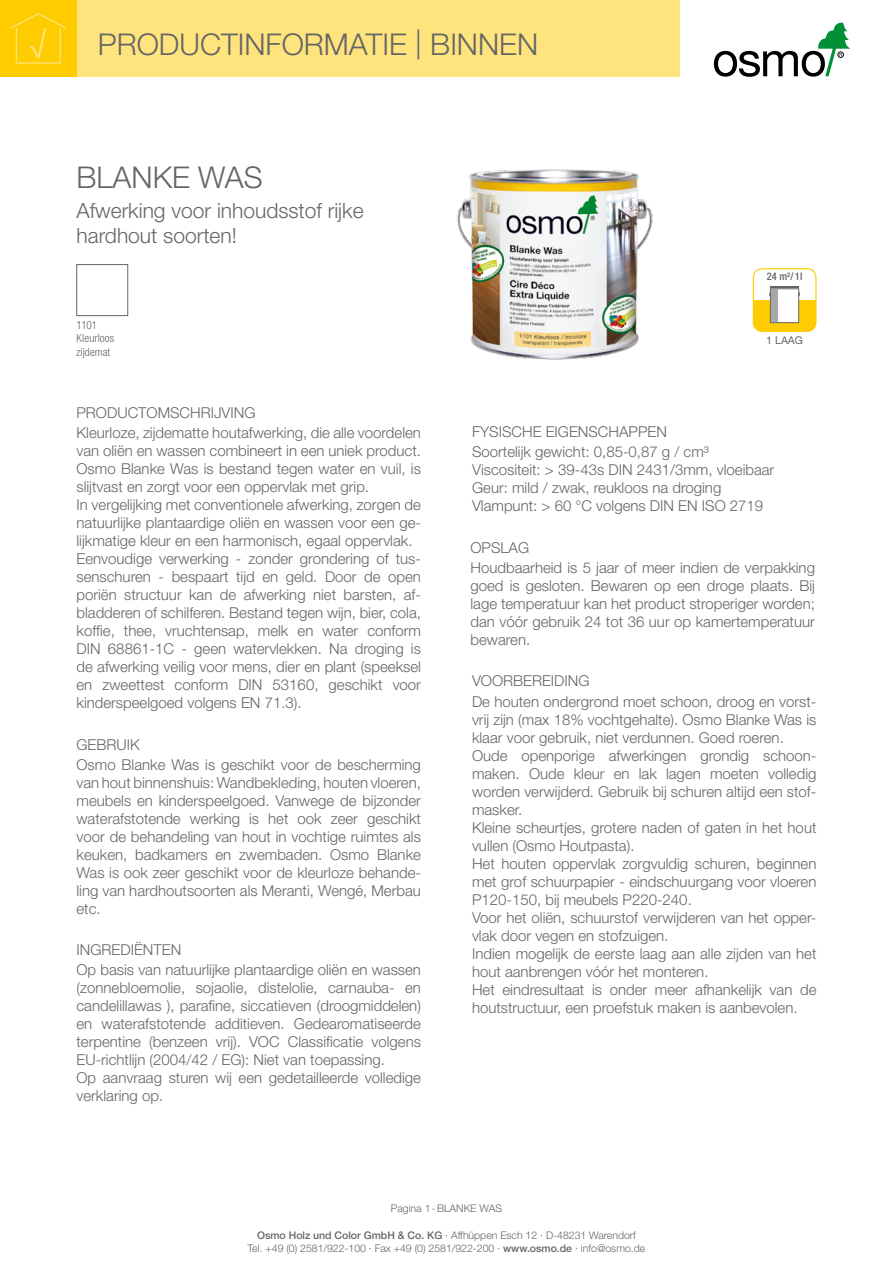
<style>
.page{position:relative;width:893px;height:1263px;background:#fff}
.page>*{position:absolute;margin:0;border:0;box-sizing:border-box;transform-origin:0 0}
.t1{font:300 30px "Helvetica Neue";color:#646567}
.t2{font:300 21px/25.2px "Helvetica Neue";color:#646567}
.t3{font:300 15px/18px "Helvetica Neue";color:#646567}
.t4{font:300 condensed 11.25px/13.5px "Helvetica Neue";letter-spacing:.01em;color:#646567}
.t5{font:10.65px "Helvetica Neue";color:#646567}
.t6{font:300 10.5px/12.6px "Helvetica Neue";color:#646567;text-align:center}
.t7{font:500 condensed 10.5px "Helvetica Neue";color:#646567}
.s1{font-weight:500}
</style>
<div class="page">
<div style="left:77px;top:0;width:603px;height:77px;background:#ffe37d"></div>
<div style="left:0;top:0;width:77px;height:77px;background:#fecc00"></div>
<svg style="left:10px;top:13px;width:56px;height:51px"></svg>
<svg style="left:714px;top:23px;width:136px;height:54px"></svg>
<img style="left:457px;top:169px;width:196px;height:191px">
<div style="left:753px;top:268px;width:63px;height:64px;border:1px solid #fecc00;border-radius:9px"></div>
<svg style="left:753px;top:287px;width:63px;height:44px"></svg>
<div style="left:77px;top:264px;width:51px;height:52px;border:1px solid #646567"></div>
<h1 class="t1" style="left:98px;top:26px;width:442px">PRODUCTINFORMATIE | BINNEN</h1>
<h1 class="t1" style="left:77px;top:159px;width:188px">BLANKE WAS</h1>
<h2 class="t2" style="left:77px;top:197px;width:289px">Afwerking voor inhoudsstof rijke hardhout soorten!</h2>
<p class="t4" style="left:77px;top:318px;width:39px">1101<br>Kleurloos zijdemat</p>
<p class="t3" style="left:77px;top:402px;width:346px;line-height:20.1px">PRODUCTOMSCHRIJVING<br>Kleurloze, zijdematte houtafwerking, die alle voordelen</p>
<p class="t3" style="left:77px;top:441px;width:346px">van oliën en wassen combineert in een uniek product.<br>Osmo Blanke Was is bestand tegen water en vuil, is slijtvast en zorgt voor een oppervlak met grip.<br>In vergelijking met conventionele afwerking, zorgen de natuurlijke plantaardige oliën en wassen voor een ge&shy;lijkmatige kleur en een harmonisch, egaal oppervlak.<br>Eenvoudige verwerking - zonder grondering of tus&shy;senschuren - bespaart tijd en geld. Door de open poriën structuur kan de afwerking niet barsten, af&shy;bladderen of schilferen. Bestand tegen wijn, bier, cola, koffie, thee, vruchtensap, melk en water conform DIN 68861-1C - geen watervlekken. Na droging is de afwerking veilig voor mens, dier en plant (speeksel en zweettest conform DIN 53160, geschikt voor kinderspeelgoed volgens EN 71.3).</p>
<p class="t3" style="left:77px;top:734px;width:346px;line-height:20.1px">GEBRUIK<br>Osmo Blanke Was is geschikt voor de bescherming</p>
<p class="t3" style="left:77px;top:773px;width:346px;text-align:justify">van hout binnenshuis: Wandbekleding, houten vloeren, meubels en kinderspeelgoed. Vanwege de bijzonder waterafstotende werking is het ook zeer geschikt voor de behandeling van hout in vochtige ruimtes als keuken, badkamers en zwembaden. Osmo Blanke Was is ook zeer geschikt voor de kleurloze behande&shy;ling van hardhoutsoorten als Meranti, Wengé, Merbau etc.</p>
<p class="t3" style="left:77px;top:940px;width:346px;line-height:20.1px">INGREDIËNTEN<br>Op basis van natuurlijke plantaardige oliën en wassen</p>
<p class="t3" style="left:77px;top:979px;width:346px">(zonnebloemolie, sojaolie, distelolie, carnauba- en candelillawas ), parafine, siccatieven (droogmiddelen) en waterafstotende additieven. Gedearomatiseerde terpentine (benzeen vrij). VOC Classificatie volgens EU-richtlijn (2004/42 / EG): Niet van toepassing.<br>Op aanvraag sturen wij een gedetailleerde volledige verklaring op.</p>
<p class="t7" style="left:767px;top:270px;width:37px">24 m²/ 1l</p>
<p class="t5" style="left:766px;top:332px;width:38px">1 LAAG</p>
<p class="t3" style="left:472px;top:421px;width:238px;line-height:20.1px">FYSISCHE EIGENSCHAPPEN<br>Soortelijk gewicht: 0,85-0,87 g / cm³</p>
<p class="t3" style="left:472px;top:460px;width:304px">Viscositeit: &gt; 39-43s DIN 2431/3mm, vloeibaar<br>Geur: mild / zwak, reukloos na droging<br>Vlampunt: &gt; 60 °C volgens DIN EN ISO 2719</p>
<p class="t3" style="left:470px;top:537px;width:346px;line-height:20.1px">OPSLAG<br>Houdbaarheid is 5 jaar of meer indien de verpakking</p>
<p class="t3" style="left:470px;top:576px;width:346px;text-align:justify">goed is gesloten. Bewaren op een droge plaats. Bij lage temperatuur kan het product stroperiger worden; dan vóór gebruik 24 tot 36 uur op kamertemperatuur bewaren.</p>
<p class="t3" style="left:472px;top:671px;width:346px;line-height:20.1px">VOORBEREIDING<br>De houten ondergrond moet schoon, droog en vorst-</p>
<p class="t3" style="left:472px;top:710px;width:346px">vrij zijn (max 18% vochtgehalte). Osmo Blanke Was is klaar voor gebruik, niet verdunnen. Goed roeren.<br>Oude openporige afwerkingen grondig schoon&shy;maken. Oude kleur en lak lagen moeten volledig worden verwijderd. Gebruik bij schuren altijd een stof&shy;masker.<br>Kleine scheurtjes, grotere naden of gaten in het hout vullen (Osmo Houtpasta).<br>Het houten oppervlak zorgvuldig schuren, beginnen met grof schuurpapier - eindschuurgang voor vloeren P120-150, bij meubels P220-240.<br>Voor het oliën, schuurstof verwijderen van het opper&shy;vlak door vegen en stofzuigen.<br>Indien mogelijk de eerste laag aan alle zijden van het hout aanbrengen vóór het monteren.<br>Het eindresultaat is onder meer afhankelijk van de houtstructuur, een proefstuk maken is aanbevolen.</p>
<p class="t6" style="left:391px;top:1201px;width:113px">Pagina 1-BLANKE WAS</p>
<p class="t6" style="left:248px;top:1229px;width:399px"><span class="s1">Osmo Holz und Color GmbH &amp; Co. KG</span> · Affhüppen Esch 12 · D-48231 Warendorf<br>Tel. +49 (0) 2581/922-100 · Fax +49 (0) 2581/922-200 · <span class="s1">www.osmo.de</span> · info@osmo.de</p>
</div>
